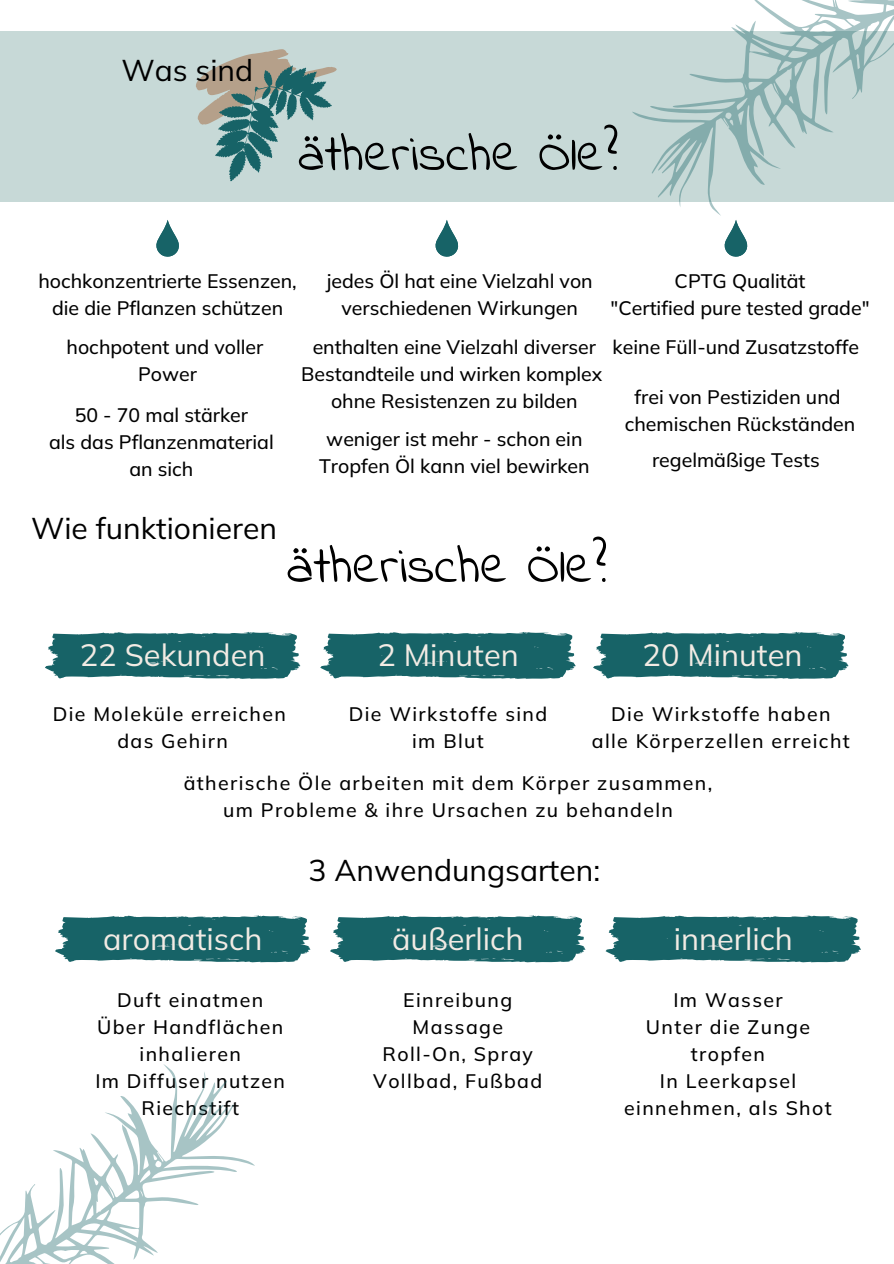
<style>
.page{position:relative;width:894px;height:1264px;background:#fff}
.page>*{position:absolute;margin:0;border:0;box-sizing:border-box;transform-origin:0 0}
.t1{font:52.5px "Indie Flower";color:#000}
.t2{font:30.75px "Mulish";color:#f2ebe4}
.t3{font:30px "Mulish";color:#000}
.t4{font:500 19.5px "Mulish";color:#000}
.t5{font:500 19.5px/27px "Mulish";letter-spacing:.07em;color:#000;text-align:center}
</style>
<div class="page">
<svg style="left:156px;top:220px;width:23px;height:37px"></svg>
<div style="left:0;top:32px;width:893px;height:170px;background:#c7d9d7"></div>
<svg style="left:435px;top:220px;width:23px;height:37px"></svg>
<svg style="left:724px;top:235px;width:23px;height:22px"></svg>
<svg style="left:45px;top:632px;width:255px;height:47px;background:#317578"></svg>
<svg style="left:320px;top:632px;width:255px;height:47px;background:#317578"></svg>
<svg style="left:593px;top:632px;width:255px;height:47px;background:#317578"></svg>
<svg style="left:55px;top:915px;width:255px;height:47px;background:#317578"></svg>
<svg style="left:330px;top:915px;width:255px;height:47px;background:#317578"></svg>
<svg style="left:605px;top:915px;width:255px;height:47px;background:#317578"></svg>
<svg style="left:196px;top:49px;width:141px;height:133px"></svg>
<svg style="left:600px;top:0;width:293px;height:235px"></svg>
<svg style="left:0;top:1064px;width:255px;height:199px"></svg>
<p class="t3" style="left:121px;top:51px;width:133px">Was sind</p>
<p class="t1" style="left:298px;top:119px;width:322px">ätherische Öle?</p>
<p class="t4" style="left:326px;top:269px;width:267px">jedes Öl hat eine Vielzahl von</p>
<p class="t4" style="left:341px;top:296px;width:238px">verschiedenen Wirkungen</p>
<p class="t4" style="left:38px;top:269px;width:260px">hochkonzentrierte Essenzen,</p>
<p class="t4" style="left:52px;top:296px;width:232px">die die Pflanzen schützen</p>
<p class="t4" style="left:67px;top:334px;width:198px">hochpotent und voller</p>
<p class="t4" style="left:138px;top:361px;width:60px">Power</p>
<p class="t4" style="left:674px;top:269px;width:132px">CPTG Qualität</p>
<p class="t4" style="left:610px;top:296px;width:260px">"Certified pure tested grade"</p>
<p class="t4" style="left:612px;top:334px;width:248px">keine Füll-und Zusatzstoffe</p>
<p class="t4" style="left:634px;top:384px;width:208px">frei von Pestiziden und</p>
<p class="t4" style="left:624px;top:411px;width:232px">chemischen Rückständen</p>
<p class="t4" style="left:312px;top:334px;width:285px">enthalten eine Vielzahl diverser</p>
<p class="t4" style="left:301px;top:361px;width:302px">Bestandteile und wirken komplex</p>
<p class="t4" style="left:331px;top:388px;width:248px">ohne Resistenzen zu bilden</p>
<h2 class="t4" style="left:326px;top:426px;width:257px">weniger ist mehr - schon ein</h2>
<h1 class="t4" style="left:319px;top:453px;width:272px">Tropfen Öl kann viel bewirken</h1>
<p class="t4" style="left:75px;top:402px;width:175px">50 - 70 mal stärker</p>
<p class="t4" style="left:49px;top:429px;width:226px">als das Pflanzenmaterial</p>
<p class="t4" style="left:129px;top:456px;width:66px">an sich</p>
<p class="t4" style="left:651px;top:447px;width:169px">regelmäßige Tests</p>
<p class="t3" style="left:31px;top:509px;width:247px">Wie funktionieren</p>
<p class="t1" style="left:286px;top:531px;width:322px">ätherische Öle?</p>
<h1 class="t2" style="left:80px;top:635px;width:187px">22 Sekunden</h1>
<p class="t2" style="left:377px;top:635px;width:143px">2 Minuten</p>
<h2 class="t2" style="left:642px;top:635px;width:161px">20 Minuten</h2>
<p class="t5" style="left:53px;top:699px;width:234px">Die Moleküle erreichen</p>
<p class="t5" style="left:117px;top:726px;width:112px">das Gehirn</p>
<p class="t5" style="left:349px;top:699px;width:200px">Die Wirkstoffe sind</p>
<p class="t4" style="left:412px;top:728px;width:73px">im Blut</p>
<p class="t5" style="left:611px;top:699px;width:221px">Die Wirkstoffe haben</p>
<h2 class="t5" style="left:591px;top:726px;width:259px">alle Körperzellen erreicht</h2>
<p class="t5" style="left:184px;top:769px;width:530px">ätherische Öle arbeiten mit dem Körper zusammen,</p>
<h2 class="t5" style="left:223px;top:796px;width:451px">um Probleme &amp; ihre Ursachen zu behandeln</h2>
<h2 class="t3" style="left:308px;top:850px;width:293px">3 Anwendungsarten:</h2>
<p class="t2" style="left:103px;top:918px;width:161px">aromatisch</p>
<h2 class="t2" style="left:392px;top:918px;width:133px">äußerlich</h2>
<p class="t2" style="left:673px;top:918px;width:121px">innerlich</p>
<p class="t5" style="left:117px;top:986px;width:148px">Duft einatmen</p>
<h2 class="t5" style="left:97px;top:1013px;width:188px">Über Handflächen inhalieren</h2>
<p class="t5" style="left:95px;top:1067px;width:191px">Im Diffuser nutzen</p>
<h2 class="t5" style="left:141px;top:1094px;width:99px">Riechstift</h2>
<p class="t5" style="left:403px;top:986px;width:111px">Einreibung</p>
<p class="t5" style="left:412px;top:1013px;width:92px">Massage</p>
<p class="t5" style="left:382px;top:1040px;width:152px">Roll-On, Spray</p>
<p class="t5" style="left:373px;top:1067px;width:170px">Vollbad, Fußbad</p>
<p class="t5" style="left:673px;top:986px;width:111px">Im Wasser</p>
<p class="t5" style="left:645px;top:1013px;width:166px">Unter die Zunge tropfen</p>
<p class="t5" style="left:624px;top:1067px;width:209px">In Leerkapsel einnehmen, als Shot</p>
</div>
